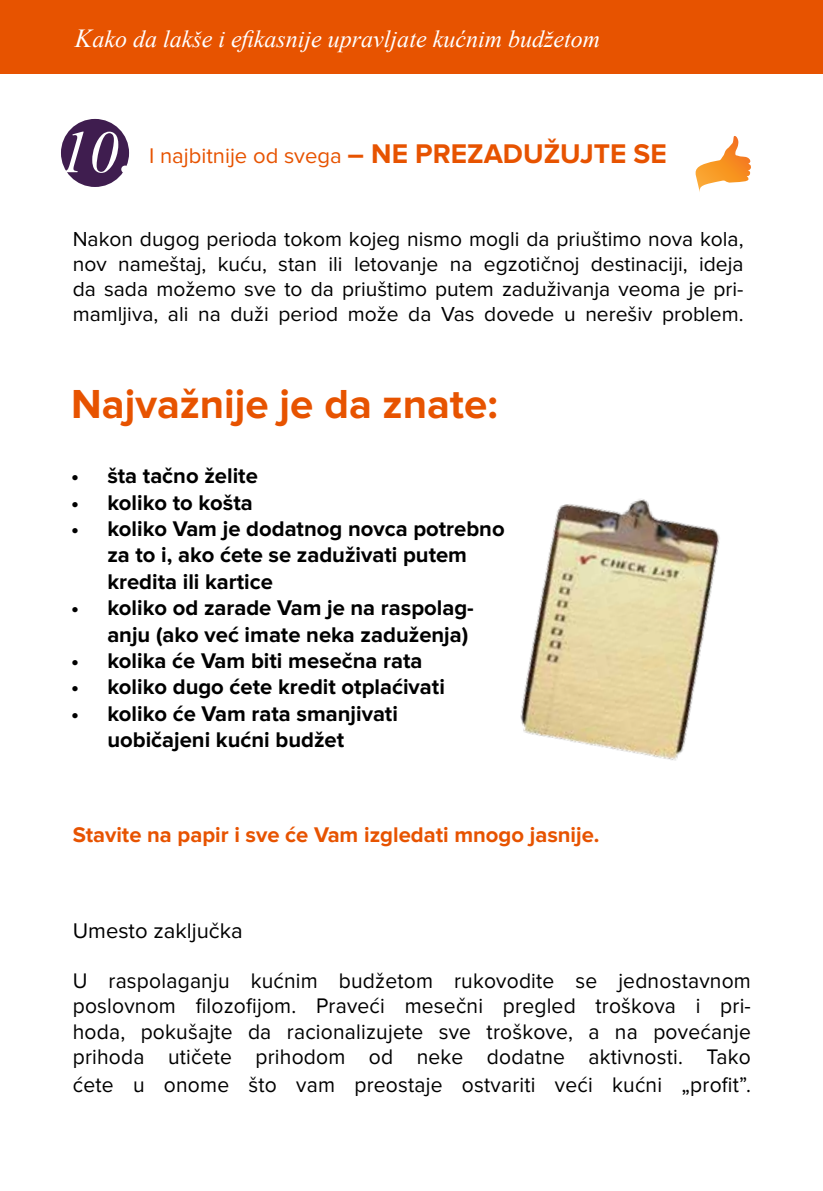
<style>
.page{position:relative;width:823px;height:1191px;background:#fff}
.page>*{position:absolute;margin:0;border:0;box-sizing:border-box;transform-origin:0 0}
.t1{font:italic 60px "Times New Roman";color:#fff}
.t2{font:700 42px "Proxima Nova";color:#e75300}
.t3{font:italic 24px "Times New Roman";color:#fff}
.t4{font:700 22px/26.4px "Proxima Nova";color:#000}
.t5{font:700 22px "Proxima Nova";color:#e75300}
.t6{font:22px "Proxima Nova";color:#e75300}
.t7{font:22px "Proxima Nova";color:#000}
.t8{font:21.8px/25.2px "Proxima Nova";letter-spacing:.01em;color:#000;text-align:justify;scale:.96 1}
.t9{font:21px/25.2px "Proxima Nova";color:#000;text-align:justify}
.s1{font-size:26px}
.s2{font-size:76px}
.s3{font-weight:700;font-size:28px}
.s4{font-size:22.8px}
</style>
<div class="page">
<svg style="left:695px;top:136px;width:56px;height:56px"></svg>
<div style="left:61px;top:119px;width:68px;height:68px;background:#3f1d4f;border-radius:50%"></div>
<img style="left:520px;top:499px;width:200px;height:262px">
<div style="left:0;top:0;width:822px;height:74px;background:#e75300"></div>
<p class="t3" style="left:75px;top:22px;width:526px"><span class="s1">K</span>ako da lakše i efikasnije upravljate kućnim budžetom</p>
<h1 class="t1" style="left:59px;top:111px;width:81px">10<span class="s2">.</span></h1>
<p class="t6" style="left:149px;top:144px;width:519px">I najbitnije od svega <span class="s3">– NE PREZADUŽUJTE SE</span></p>
<p class="t9" style="left:73px;top:226px;width:672px">Nakon dugog perioda tokom kojeg nismo mogli da priuštimo nova kola, nov nameštaj, kuću, stan ili letovanje na egzotičnoj destinaciji, ideja da sada možemo sve to da priuštimo putem zaduživanja veoma je pri&shy;mamljiva, ali na duži period može da Vas dovede u nerešiv problem.</p>
<h2 class="t2" style="left:71px;top:380px;width:427px">Najvažnije je da znate:</h2>
<p class="t4" style="left:71px;top:463px;width:188px">• šta tačno želite</p>
<p class="t4" style="left:71px;top:489px;width:183px">• koliko to košta</p>
<p class="t4" style="left:107px;top:516px;width:398px;text-indent:-36px">• koliko Vam je dodatnog novca potrebno za to i, ako ćete se zaduživati putem kredita ili kartice</p>
<p class="t4" style="left:71px;top:595px;width:404px;text-align:right">• koliko od zarade Vam je na raspolag&shy;anju (ako već imate neka zaduženja)</p>
<p class="t4" style="left:71px;top:648px;width:352px">• kolika će Vam biti mesečna rata</p>
<p class="t4" style="left:71px;top:674px;width:375px">• koliko dugo ćete kredit otplaćivati</p>
<p class="t4" style="left:107px;top:701px;width:292px;text-indent:-36px">• koliko će Vam rata smanjivati uobičajeni kućni budžet</p>
<p class="t5" style="left:73px;top:821px;width:528px">Stavite na papir i sve će Vam izgledati mnogo jasnije.</p>
<p class="t7" style="left:73px;top:918px;width:171px">Umesto zaključka</p>
<p class="t8" style="left:73px;top:968px;width:707px">U raspolaganju kućnim budžetom rukovodite se jednostavnom poslovnom filozofijom. Praveći mesečni pregled troškova i pri&shy;hoda, pokušajte da racionalizujete sve troškove, a na povećanje prihoda utičete prihodom od neke dodatne aktivnosti. Tako</p>
<p class="t8" style="left:73px;top:1072px;width:707px">ćete u onome što vam preostaje ostvariti veći kućni <span class="s4">„</span>profit”.</p>
</div>
